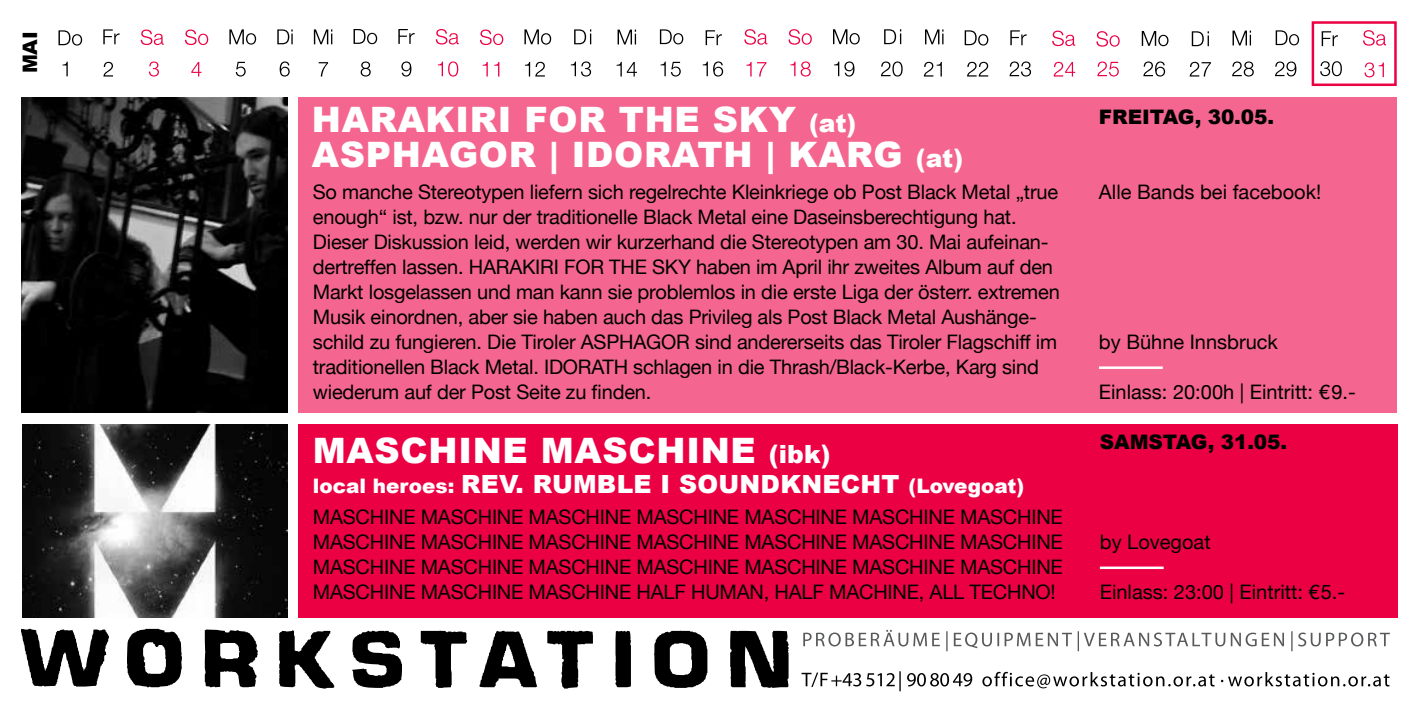
<style>
.page{position:relative;width:1418px;height:709px;background:#fff}
.page>*{position:absolute;margin:0;border:0;box-sizing:border-box;transform-origin:0 0}
.t1{font:900 35px "Arial";letter-spacing:.02em;color:#fff}
.t2{font:900 25px "Arial";color:#fff}
.t3{font:20px/25px "Helvetica Neue";letter-spacing:-.01em;color:#000}
.t4{font:900 20px "Arial";color:#fff}
.t5{font:900 20px "Arial";letter-spacing:-.005em;color:#000}
.s1{font-size:35px}
.s2{font-size:25px}
</style>
<div class="page">
<svg style="left:435px;top:29px;width:24px;height:15px"></svg>
<svg style="left:438px;top:61px;width:20px;height:16px"></svg>
<svg style="left:705px;top:30px;width:17px;height:15px"></svg>
<svg style="left:702px;top:61px;width:21px;height:16px"></svg>
<svg style="left:103px;top:62px;width:10px;height:15px"></svg>
<svg style="left:103px;top:29px;width:17px;height:15px"></svg>
<svg style="left:149px;top:61px;width:10px;height:16px"></svg>
<svg style="left:141px;top:30px;width:23px;height:15px"></svg>
<svg style="left:319px;top:62px;width:9px;height:15px"></svg>
<svg style="left:314px;top:29px;width:18px;height:15px"></svg>
<svg style="left:191px;top:62px;width:10px;height:15px"></svg>
<svg style="left:185px;top:30px;width:23px;height:15px"></svg>
<svg style="left:236px;top:62px;width:10px;height:15px"></svg>
<svg style="left:229px;top:29px;width:27px;height:16px"></svg>
<svg style="left:280px;top:61px;width:10px;height:16px"></svg>
<svg style="left:277px;top:29px;width:16px;height:15px"></svg>
<svg style="left:401px;top:61px;width:10px;height:16px"></svg>
<svg style="left:398px;top:29px;width:16px;height:15px"></svg>
<svg style="left:360px;top:61px;width:11px;height:16px"></svg>
<svg style="left:353px;top:29px;width:24px;height:15px"></svg>
<svg style="left:482px;top:62px;width:6px;height:15px"></svg>
<svg style="left:494px;top:62px;width:5px;height:15px"></svg>
<svg style="left:480px;top:30px;width:23px;height:15px"></svg>
<svg style="left:525px;top:62px;width:20px;height:15px"></svg>
<svg style="left:524px;top:29px;width:27px;height:16px"></svg>
<svg style="left:571px;top:61px;width:20px;height:16px"></svg>
<svg style="left:574px;top:29px;width:17px;height:15px"></svg>
<svg style="left:660px;top:62px;width:5px;height:14px"></svg>
<svg style="left:671px;top:62px;width:9px;height:15px"></svg>
<svg style="left:660px;top:29px;width:23px;height:15px"></svg>
<svg style="left:616px;top:62px;width:21px;height:15px"></svg>
<svg style="left:617px;top:30px;width:19px;height:14px"></svg>
<svg style="left:790px;top:61px;width:20px;height:16px"></svg>
<svg style="left:788px;top:29px;width:23px;height:16px"></svg>
<svg style="left:746px;top:62px;width:5px;height:15px"></svg>
<svg style="left:757px;top:62px;width:9px;height:15px"></svg>
<svg style="left:744px;top:29px;width:23px;height:16px"></svg>
<svg style="left:834px;top:61px;width:20px;height:16px"></svg>
<svg style="left:833px;top:29px;width:26px;height:15px"></svg>
<svg style="left:881px;top:61px;width:21px;height:16px"></svg>
<svg style="left:884px;top:29px;width:17px;height:15px"></svg>
<svg style="left:923px;top:62px;width:18px;height:15px"></svg>
<svg style="left:925px;top:29px;width:18px;height:15px"></svg>
<svg style="left:1009px;top:61px;width:22px;height:16px"></svg>
<svg style="left:1010px;top:30px;width:16px;height:15px"></svg>
<svg style="left:967px;top:62px;width:21px;height:15px"></svg>
<svg style="left:964px;top:30px;width:24px;height:16px"></svg>
<svg style="left:1053px;top:62px;width:22px;height:15px"></svg>
<svg style="left:1052px;top:31px;width:23px;height:15px"></svg>
<svg style="left:1097px;top:61px;width:21px;height:16px"></svg>
<svg style="left:1096px;top:31px;width:23px;height:16px"></svg>
<svg style="left:1143px;top:61px;width:22px;height:16px"></svg>
<svg style="left:1141px;top:31px;width:27px;height:15px"></svg>
<svg style="left:1189px;top:62px;width:21px;height:15px"></svg>
<svg style="left:1191px;top:31px;width:17px;height:15px"></svg>
<svg style="left:1320px;top:61px;width:21px;height:15px"></svg>
<svg style="left:1321px;top:31px;width:16px;height:15px"></svg>
<svg style="left:1275px;top:62px;width:21px;height:14px"></svg>
<svg style="left:1275px;top:30px;width:23px;height:15px"></svg>
<svg style="left:1232px;top:61px;width:21px;height:16px"></svg>
<svg style="left:1232px;top:31px;width:18px;height:14px"></svg>
<svg style="left:1364px;top:62px;width:19px;height:15px"></svg>
<svg style="left:1363px;top:30px;width:22px;height:16px"></svg>
<svg style="left:63px;top:62px;width:5px;height:14px"></svg>
<svg style="left:58px;top:30px;width:24px;height:16px"></svg>
<img style="left:23px;top:424px;width:264px;height:194px">
<div style="left:298px;top:97px;width:1098px;height:316px;background:#f4668f"></div>
<div style="left:1311px;top:21px;width:85px;height:65px;border:2px solid #ec0044"></div>
<hr style="left:1098px;top:366px;width:64px;height:3px;background:#fff">
<img style="left:21px;top:97px;width:266px;height:316px">
<div style="left:298px;top:424px;width:1099px;height:194px;background:#ec0044"></div>
<hr style="left:1099px;top:566px;width:64px;height:3px;background:#fff">
<svg style="left:21px;top:629px;width:88px;height:57px"></svg>
<svg style="left:127px;top:629px;width:55px;height:58px"></svg>
<svg style="left:205px;top:629px;width:53px;height:58px"></svg>
<svg style="left:279px;top:630px;width:55px;height:58px"></svg>
<svg style="left:352px;top:631px;width:50px;height:57px"></svg>
<svg style="left:421px;top:630px;width:46px;height:58px"></svg>
<svg style="left:654px;top:630px;width:53px;height:58px"></svg>
<svg style="left:479px;top:631px;width:58px;height:56px"></svg>
<svg style="left:547px;top:631px;width:46px;height:57px"></svg>
<svg style="left:615px;top:631px;width:16px;height:56px"></svg>
<svg style="left:730px;top:631px;width:58px;height:57px"></svg>
<svg style="left:801px;top:671px;width:588px;height:20px"></svg>
<svg style="left:803px;top:630px;width:586px;height:21px"></svg>
<p class="t5" style="left:16px;top:73px;width:44px;rotate:-90deg">MAI</p>
<h1 class="t1" style="left:312px;top:94px;width:60px">HARAK</h1>
<h1 class="t1" style="left:455px;top:94px;width:97px">IRI FOR</h1>
<h1 class="t1" style="left:618px;top:94px;width:28px">THE</h1>
<p class="t2" style="left:713px;top:105px;width:145px"><span class="s1">SKY</span> (AT)</p>
<h1 class="t1" style="left:312px;top:129px;width:57px">ASPHAGOR</h1>
<h1 class="t1" style="left:549px;top:129px;width:49px">| IDORATH</h1>
<h1 class="t1" style="left:765px;top:129px;width:82px">| KARG</h1>
<p class="t2" style="left:915px;top:140px;width:49px">(AT)</p>
<p class="t3" style="left:313px;top:179px;width:748px">So manche Stereotypen liefern sich regelrechte Kleinkriege ob Post Black Metal „true enough“ ist, bzw. nur der traditionelle Black Metal eine Daseinsberechtigung hat.<br>Dieser Diskussion leid, werden wir kurzerhand die Stereotypen am 30. Mai aufeinan&shy;dertreffen lassen. HARAKIRI FOR THE SKY haben im April ihr zweites Album auf den Markt losgelassen und man kann sie problemlos in die erste Liga der österr. extremen Musik einordnen, aber sie haben auch das Privileg als Post Black Metal Aushänge&shy;schild zu fungieren. Die Tiroler ASPHAGOR sind andererseits das Tiroler Flagschiff im traditionellen Black Metal. IDORATH schlagen in die Thrash/Black-Kerbe, Karg sind wiederum auf der Post Seite zu finden.</p>
<h1 class="t1" style="left:313px;top:425px;width:519px">MASCHIN E MASCHIN E <span class="s2">(IBK)</span></h1>
<p class="t4" style="left:313px;top:471px;width:713px">LOCAL HEROES: <span class="s2">REV. RUMBLE I SOUN DKN ECHT</span> (LOVEGOAT)</p>
<p class="t3" style="left:313px;top:504px;width:751px;text-align:justify">MASCHINE MASCHINE MASCHINE MASCHINE MASCHINE MASCHINE MASCHINE MASCHINE MASCHINE MASCHINE MASCHINE MASCHINE MASCHINE MASCHINE MASCHINE MASCHINE MASCHINE MASCHINE MASCHINE MASCHINE MASCHINE MASCHINE MASCHINE MASCHINE HALF HUMAN, HALF MACHINE, ALL TECHNO!</p>
<p class="t5" style="left:1098px;top:102px;width:176px">FREITAG, 30.05.</p>
<p class="t3" style="left:1098px;top:179px;width:224px">Alle Bands bei facebook!</p>
<p class="t3" style="left:1098px;top:329px;width:180px">by Bühne Innsbruck</p>
<p class="t3" style="left:1098px;top:379px;width:258px">Einlass: 20:00h | Eintritt: €9.-</p>
<p class="t5" style="left:1099px;top:427px;width:189px">SAMSTAG, 31.05.</p>
<p class="t3" style="left:1099px;top:529px;width:112px">by Lovegoat</p>
<p class="t3" style="left:1099px;top:579px;width:247px">Einlass: 23:00 | Eintritt: €5.-</p>
</div>
